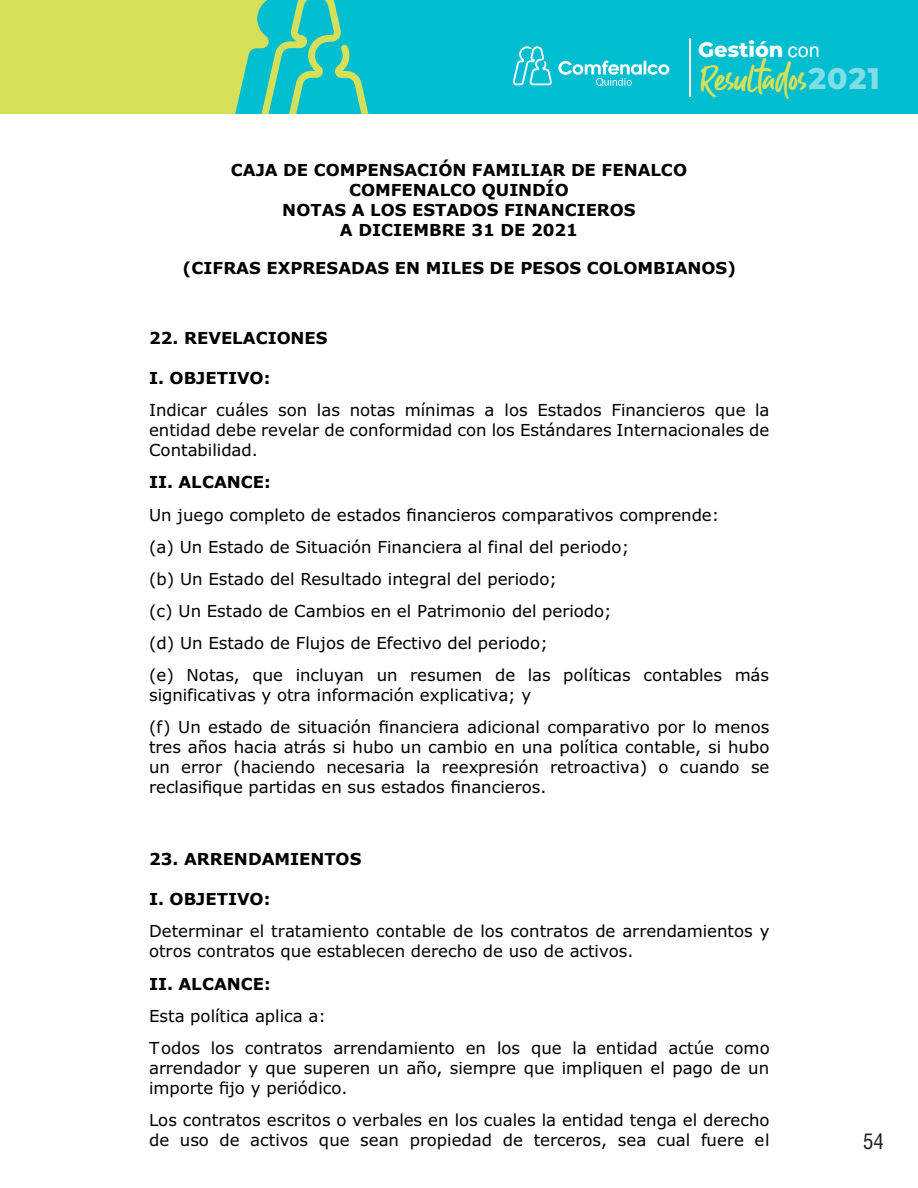
<style>
.page{position:relative;width:918px;height:1188px;background:#fff}
.page>*{position:absolute;margin:0;border:0;box-sizing:border-box;transform-origin:0 0}
.t1{font:34.05px "Guthen Bloots Personal Use";color:#d5e058}
.t2{font:condensed 21px "Helvetica LT Std";color:#231f20}
.t3{font:800 20.85px "Montserrat";color:#fff}
.t4{font:16.5px/32.1px "Verdana";color:#000}
.t5{font:700 16.5px/20.1px "Verdana";color:#000;text-align:center}
.s1{font-family:"Helvetica";font-weight:400;font-size:19.8px}
.s2{font-family:"Montserrat";font-weight:800;font-size:29.7px;color:rgb(255 255 255/.5)}
</style>
<div class="page">
<div style="left:0;top:0;width:918px;height:114px;background:#00bdcf"></div>
<svg style="left:558px;top:61px;width:111px;height:25px"></svg>
<svg style="left:513px;top:46px;width:39px;height:39px"></svg>
<svg style="left:0;top:0;width:368px;height:114px"></svg>
<hr style="left:689px;top:38px;width:2px;height:59px;background:#fff">
<p class="t3" style="left:698px;top:37px;width:123px">Gestión <span class="s1">con</span></p>
<h1 class="t1" style="left:702px;top:62px;width:180px">Resultados<span class="s2">2021</span></h1>
<p class="t5" style="left:231px;top:161px;width:458px">CAJA DE COMPENSACIÓN FAMILIAR DE FENALCO<br>COMFENALCO QUINDÍO<br>NOTAS A LOS ESTADOS FINANCIEROS<br>A DICIEMBRE 31 DE 2021</p>
<p class="t5" style="left:183px;top:260px;width:555px">(CIFRAS EXPRESADAS EN MILES DE PESOS COLOMBIANOS)</p>
<p class="t5" style="left:149px;top:329px;width:180px">22. REVELACIONES</p>
<p class="t5" style="left:149px;top:370px;width:123px">I. OBJETIVO:</p>
<p class="t4" style="left:149px;top:402px;width:622px;line-height:20.1px;text-align:justify">Indicar cuáles son las notas mínimas a los Estados Financieros que la entidad debe revelar de conformidad con los Estándares Internacionales de Contabilidad.</p>
<p class="t5" style="left:149px;top:474px;width:123px">II. ALCANCE:</p>
<p class="t4" style="left:149px;top:500px;width:622px">Un juego completo de estados financieros comparativos comprende:<br>(a) Un Estado de Situación Financiera al final del periodo;<br>(b) Un Estado del Resultado integral del periodo;<br>(c) Un Estado de Cambios en el Patrimonio del periodo;<br>(d) Un Estado de Flujos de Efectivo del periodo;<br>(e) Notas, que incluyan un resumen de las políticas contables más</p>
<p class="t4" style="left:149px;top:680px;width:622px">significativas y otra información explicativa; y<br>(f) Un estado de situación financiera adicional comparativo por lo menos</p>
<p class="t4" style="left:149px;top:739px;width:622px;line-height:20px;text-align:justify">tres años hacia atrás si hubo un cambio en una política contable, si hubo un error (haciendo necesaria la reexpresión retroactiva) o cuando se reclasifique partidas en sus estados financieros.</p>
<p class="t5" style="left:149px;top:851px;width:214px">23. ARRENDAMIENTOS</p>
<p class="t5" style="left:149px;top:891px;width:123px">I. OBJETIVO:</p>
<p class="t4" style="left:149px;top:923px;width:622px;line-height:20px">Determinar el tratamiento contable de los contratos de arrendamientos y otros contratos que establecen derecho de uso de activos.</p>
<p class="t5" style="left:149px;top:975px;width:123px">II. ALCANCE:</p>
<p class="t4" style="left:149px;top:1001px;width:622px">Esta política aplica a:<br>Todos los contratos arrendamiento en los que la entidad actúe como</p>
<p class="t4" style="left:149px;top:1059px;width:622px;line-height:20.1px">arrendador y que superen un año, siempre que impliquen el pago de un importe fijo y periódico.</p>
<p class="t4" style="left:149px;top:1111px;width:622px;line-height:20px">Los contratos escritos o verbales en los cuales la entidad tenga el derecho de uso de activos que sean propiedad de terceros, sea cual fuere el</p>
<p class="t2" style="left:863px;top:1133px;width:22px">54</p>
</div>
